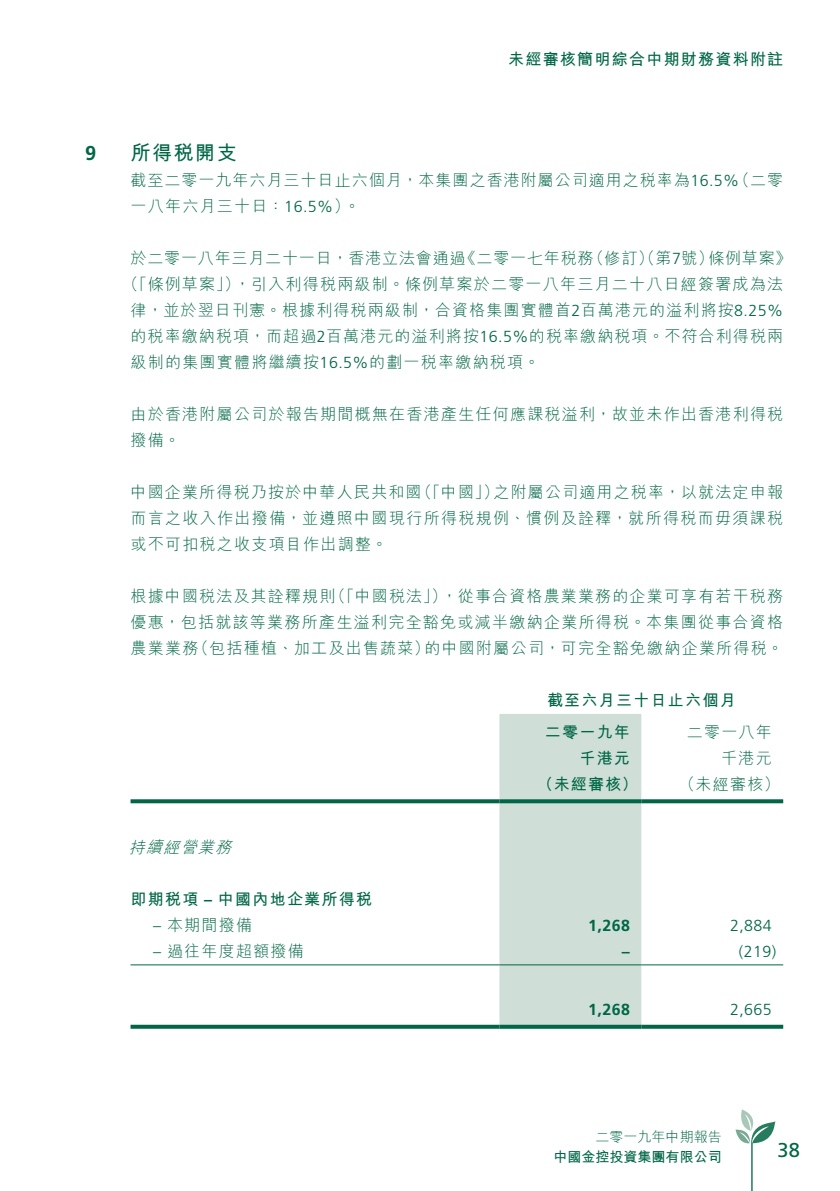
<style>
.page{position:relative;width:840px;height:1191px;background:#fff}
.page>*{position:absolute;margin:0;border:0;box-sizing:border-box;transform-origin:0 0}
.t1{font:700 20px "M Hei HK";letter-spacing:.08em;color:#006646}
.t2{font:20px "Frutiger LT Std";color:#006646}
.t3{font:700 20px "Frutiger LT Std";color:#006646}
.t4{font:300 16px/26px "M Hei HK";letter-spacing:.075em;color:#006646}
.t5{font:700 16px "M Hei HK";letter-spacing:.08em;color:#006646}
.t6{font:300 16px "Frutiger LT Std";letter-spacing:.03em;color:#006646}
.t7{font:700 16px "Frutiger LT Std";letter-spacing:.03em;color:#006646}
.t8{font:300 16px "M Hei HK";letter-spacing:.05em;color:#006646}
.t9{font:italic 300 16px "M Hei HK";color:#006646}
.t10{font:700 14px "M Hei HK";color:#006646}
.t11{font:300 14px "M Hei HK";color:#006646}
.s1{font-family:"Frutiger LT Std"}
</style>
<div class="page">
<svg style="left:735px;top:1109px;width:40px;height:82px"></svg>
<div style="left:499px;top:714px;width:142px;height:310px;background:#cfdfd7"></div>
<svg style="left:130px;top:799px;width:369px;height:4px"></svg>
<svg style="left:499px;top:799px;width:142px;height:4px"></svg>
<svg style="left:641px;top:799px;width:141px;height:4px"></svg>
<hr style="left:130px;top:964px;width:369px;height:1px;background:#006646">
<hr style="left:499px;top:964px;width:142px;height:1px;background:#006646">
<hr style="left:641px;top:964px;width:141px;height:1px;background:#006646">
<svg style="left:130px;top:1024px;width:369px;height:4px"></svg>
<svg style="left:499px;top:1024px;width:142px;height:4px"></svg>
<svg style="left:641px;top:1024px;width:141px;height:4px"></svg>
<p class="t3" style="left:85px;top:141px;width:13px">9</p>
<p class="t1" style="left:130px;top:138px;width:108px">所得稅開支</p>
<p class="t5" style="left:508px;top:48px;width:276px">未經審核簡明綜合中期財務資料附註</p>
<p class="t4" style="left:733px;top:166px;width:51px">（二零</p>
<p class="t4" style="left:344px;top:166px;width:396px;text-indent:-213px">截至二零一九年六月三十日止六個月，本集團之香港附屬公司適用之稅率為<span class="s1">16.5%</span>。</p>
<p class="t4" style="left:130px;top:192px;width:220px">一八年六月三十日：<span class="s1">16.5%</span>(</p>
<p class="t4" style="left:587px;top:244px;width:127px">（修訂）（第 號<span class="s1">7</span> ）</p>
<p class="t4" style="left:234px;top:244px;width:550px;text-indent:-104px">於二零一八年三月二十一日，香港立法會通過<br>，引入利得稅兩級制。條例草案於二零一八年三月二十八日經簽署成為法</p>
<p class="t4" style="left:707px;top:244px;width:84px">條例草案《</p>
<p class="t8" style="left:460px;top:250px;width:135px">《二零一七年稅務</p>
<p class="t4" style="left:130px;top:270px;width:653px;text-indent:-8px">（「條例草案」）<br>律，並於翌日刊憲。根據利得稅兩級制，合資格集團實體首<span class="s1">2</span>百萬港元的溢利將按<span class="s1">8.25%</span>的稅率繳納稅項，而超過<span class="s1">2</span>百萬港元的溢利將按<span class="s1">16.5%</span>的稅率繳納稅項。不符合利得稅兩級制的集團實體將繼續按<span class="s1">16.5%</span>的劃一稅率繳納稅項。</p>
<p class="t4" style="left:130px;top:400px;width:654px">由於香港附屬公司於報告期間概無在香港產生任何應課稅溢利，故並未作出香港利得稅撥備。</p>
<p class="t4" style="left:493px;top:478px;width:291px">之附屬公司適用之稅率，以就法定申報</p>
<p class="t4" style="left:416px;top:478px;width:84px">（「中國」）</p>
<p class="t4" style="left:130px;top:478px;width:653px">中國企業所得稅乃按於中華人民共和國<br>而言之收入作出撥備，並遵照中國現行所得稅規例、慣例及詮釋，就所得稅而毋須課稅或不可扣稅之收支項目作出調整。</p>
<p class="t4" style="left:441px;top:582px;width:343px">，從事合資格農業業務的企業可享有若干稅務</p>
<p class="t4" style="left:330px;top:582px;width:119px">（「中國稅法」）</p>
<p class="t4" style="left:130px;top:582px;width:206px">根據中國稅法及其詮釋規則</p>
<p class="t4" style="left:130px;top:608px;width:654px">優惠，包括就該等業務所產生溢利完全豁免或減半繳納企業所得稅。本集團從事合資格</p>
<p class="t4" style="left:424px;top:634px;width:360px">的中國附屬公司，可完全豁免繳納企業所得稅。</p>
<p class="t4" style="left:193px;top:634px;width:238px">（包括種植、加工及出售蔬菜）</p>
<p class="t4" style="left:130px;top:634px;width:69px">農業業務</p>
<p class="t5" style="left:546px;top:688px;width:190px">截至六月三十日止六個月</p>
<p class="t4" style="left:686px;top:719px;width:86px">二零一八年</p>
<p class="t5" style="left:544px;top:720px;width:86px">二零一九年</p>
<p class="t9" style="left:129px;top:839px;width:108px">持續經營業務</p>
<p class="t5" style="left:130px;top:887px;width:243px">即期稅項 <span class="s1">–</span> 中國內地企業所得稅</p>
<p class="t4" style="left:153px;top:912px;width:100px"><span class="s1">–</span> 本期間撥備</p>
<p class="t4" style="left:153px;top:938px;width:152px"><span class="s1">–</span> 過往年度超額撥備</p>
<p class="t5" style="left:579px;top:746px;width:52px">千港元</p>
<p class="t4" style="left:721px;top:745px;width:52px">千港元</p>
<p class="t5" style="left:537px;top:772px;width:102px">（未經審核）</p>
<p class="t4" style="left:678px;top:771px;width:102px">（未經審核(</p>
<p class="t7" style="left:587px;top:916px;width:43px">1,268</p>
<p class="t6" style="left:729px;top:916px;width:43px">2,884</p>
<p class="t7" style="left:621px;top:942px;width:9px">–</p>
<p class="t6" style="left:738px;top:942px;width:39px">)219(</p>
<p class="t7" style="left:587px;top:1000px;width:43px">1,268</p>
<p class="t6" style="left:729px;top:1000px;width:43px">2,665</p>
<p class="t11" style="left:595px;top:1129px;width:127px">二零一九年中期報告</p>
<p class="t10" style="left:553px;top:1146px;width:169px">中國金控投資集團有限公司</p>
<p class="t2" style="left:777px;top:1138px;width:24px">38</p>
</div>
